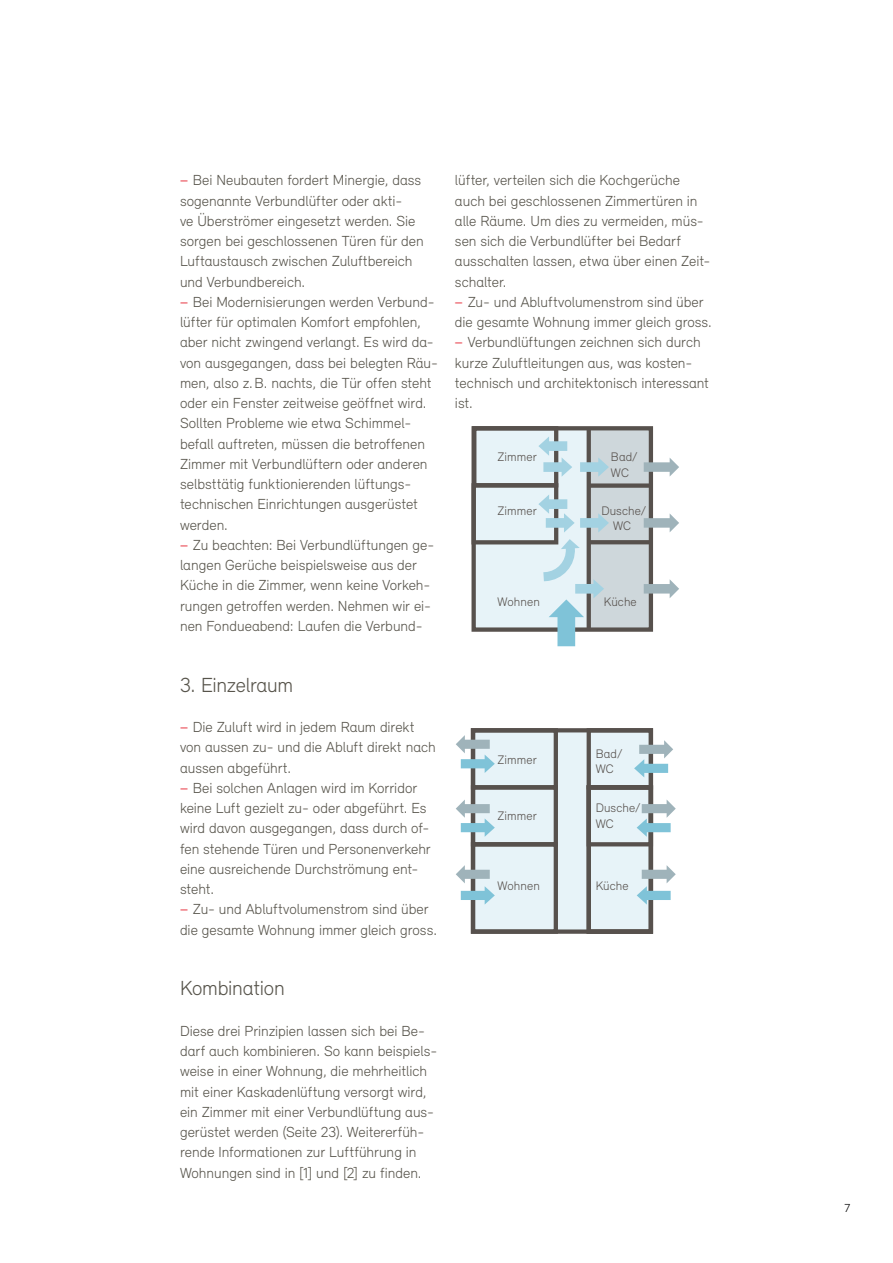
<style>
.page{position:relative;width:893px;height:1263px;background:#fff}
.page>*{position:absolute;margin:0;border:0;box-sizing:border-box;transform-origin:0 0}
.t1{font:300 21px "Relevant";letter-spacing:-.015em;color:#57544b}
.t2{font:300 15px/20.2px "Relevant";color:#57544b}
.t3{font:300 12.75px/15.3px "Relevant";letter-spacing:.005em;color:#57514d}
.t4{font:300 12px "Relevant";color:#000}
.s1{font-weight:500;color:#ed6770}
</style>
<div class="page">
<div style="left:473px;top:427px;width:116px;height:201px;background:#e7f3f8"></div>
<div style="left:589px;top:428px;width:62px;height:202px;background:#ced7db"></div>
<div style="left:471px;top:426px;width:182px;height:206px;border:4px solid #57514d"></div>
<div style="left:471px;top:483px;width:87px;height:61px;border:4px solid #57514d"></div>
<div style="left:472px;top:426px;width:86px;height:61px;border:4px solid #57514d"></div>
<svg style="left:587px;top:428px;width:4px;height:111px"></svg>
<div style="left:589px;top:483px;width:62px;height:5px;background:#57514d"></div>
<svg style="left:604px;top:540px;width:47px;height:4px"></svg>
<svg style="left:644px;top:458px;width:35px;height:19px"></svg>
<svg style="left:644px;top:513px;width:35px;height:19px"></svg>
<svg style="left:644px;top:579px;width:35px;height:19px"></svg>
<svg style="left:580px;top:457px;width:29px;height:20px"></svg>
<svg style="left:538px;top:436px;width:34px;height:41px"></svg>
<svg style="left:538px;top:494px;width:71px;height:38px"></svg>
<svg style="left:543px;top:539px;width:61px;height:107px"></svg>
<div style="left:589px;top:730px;width:62px;height:202px;background:#e7f3f8"></div>
<div style="left:473px;top:729px;width:115px;height:201px;background:#e7f3f8"></div>
<div style="left:471px;top:785px;width:87px;height:61px;border:4px solid #57514d"></div>
<div style="left:471px;top:728px;width:87px;height:61px;border:4px solid #57514d"></div>
<div style="left:587px;top:728px;width:66px;height:61px;border:4px solid #57514d"></div>
<div style="left:587px;top:785px;width:66px;height:149px;border:4px solid #57514d"></div>
<div style="left:587px;top:785px;width:66px;height:61px;border:4px solid #57514d"></div>
<div style="left:471px;top:842px;width:87px;height:92px;border:4px solid #57514d"></div>
<svg style="left:637px;top:799px;width:39px;height:38px"></svg>
<svg style="left:637px;top:865px;width:39px;height:39px"></svg>
<svg style="left:456px;top:735px;width:39px;height:38px"></svg>
<svg style="left:456px;top:799px;width:39px;height:38px"></svg>
<svg style="left:456px;top:865px;width:39px;height:39px"></svg>
<svg style="left:634px;top:740px;width:39px;height:37px"></svg>
<p class="t2" style="left:180px;top:170px;width:259px"><span class="s1">−</span> Bei Neubauten fordert Minergie, dass sogenannte Verbundlüfter oder akti-<br>ve Überströmer eingesetzt werden. Sie sorgen bei geschlossenen Türen für den Luftaustausch zwischen Zuluftbereich und Verbundbereich.<br><span class="s1">−</span> Bei Modernisierungen werden Verbund&shy;lüfter für optimalen Komfort empfohlen, aber nicht zwingend verlangt. Es wird da&shy;von ausgegangen, dass bei belegten Räu&shy;men, also z.B. nachts, die Tür offen steht oder ein Fenster zeitweise geöffnet wird.<br>Sollten Probleme wie etwa Schimmel&shy;befall auftreten, müssen die betroffenen Zimmer mit Verbundlüftern oder anderen selbsttätig funktionierenden lüftungs&shy;technischen Einrichtungen ausgerüstet werden.<br><span class="s1">−</span> Zu beachten: Bei Verbundlüftungen ge&shy;langen Gerüche beispielsweise aus der Küche in die Zimmer, wenn keine Vorkeh&shy;rungen getroffen werden. Nehmen wir ei&shy;nen Fondueabend: Laufen die Verbund-</p>
<p class="t2" style="left:455px;top:170px;width:258px">lüfter, verteilen sich die Kochgerüche auch bei geschlossenen Zimmertüren in alle Räume. Um dies zu vermeiden, müs&shy;sen sich die Verbundlüfter bei Bedarf ausschalten lassen, etwa über einen Zeit&shy;schalter.<br><span class="s1">−</span> Zu- und Abluftvolumenstrom sind über die gesamte Wohnung immer gleich gross. <span class="s1">−</span> Verbundlüftungen zeichnen sich durch kurze Zuluftleitungen aus, was kosten&shy;technisch und architektonisch interessant ist.</p>
<p class="t3" style="left:612px;top:184px;width:28px">Bad/<br>WC</p>
<p class="t3" style="left:600px;top:239px;width:46px;text-align:center">Dusche/<br>WC</p>
<p class="t3" style="left:612px;top:202px;width:28px">Bad/<br>WC</p>
<p class="t3" style="left:600px;top:257px;width:46px">Dusche/</p>
<p class="t3" style="left:498px;top:202px;width:41px">Zimmer</p>
<p class="t3" style="left:498px;top:239px;width:41px">Zimmer</p>
<p class="t3" style="left:498px;top:257px;width:41px">Zimmer</p>
<p class="t3" style="left:498px;top:348px;width:44px">Wohnen</p>
<p class="t3" style="left:611px;top:449px;width:28px">Bad/<br>WC</p>
<p class="t3" style="left:601px;top:503px;width:46px;text-align:center">Dusche/<br>WC</p>
<p class="t3" style="left:498px;top:449px;width:41px">Zimmer</p>
<p class="t3" style="left:611px;top:467px;width:28px">Bad/</p>
<p class="t3" style="left:498px;top:503px;width:41px">Zimmer</p>
<p class="t3" style="left:601px;top:521px;width:46px">Dusche/</p>
<p class="t3" style="left:498px;top:594px;width:44px">Wohnen</p>
<p class="t3" style="left:604px;top:594px;width:34px">Küche</p>
<h1 class="t1" style="left:180px;top:672px;width:115px">3. Einzelraum</h1>
<p class="t2" style="left:180px;top:717px;width:258px"><span class="s1">−</span> Die Zuluft wird in jedem Raum direkt von aussen zu- und die Abluft direkt nach aussen abgeführt.<br><span class="s1">−</span> Bei solchen Anlagen wird im Korridor keine Luft gezielt zu- oder abgeführt. Es wird davon ausgegangen, dass durch of&shy;fen stehende Türen und Personenverkehr eine ausreichende Durchströmung ent&shy;steht.<br><span class="s1">−</span> Zu- und Abluftvolumenstrom sind über die gesamte Wohnung immer gleich gross.</p>
<h1 class="t1" style="left:180px;top:976px;width:106px">Kombination</h1>
<p class="t2" style="left:180px;top:1020px;width:259px">Diese drei Prinzipien lassen sich bei Be&shy;darf auch kombinieren. So kann beispiels&shy;weise in einer Wohnung, die mehrheitlich mit einer Kaskadenlüftung versorgt wird, ein Zimmer mit einer Verbundlüftung aus&shy;gerüstet werden (Seite 23). Weitererfüh&shy;rende Informationen zur Luftführung in Wohnungen sind in [1] und [2] zu finden.</p>
<p class="t3" style="left:498px;top:751px;width:41px">Zimmer</p>
<p class="t3" style="left:498px;top:808px;width:41px">Zimmer</p>
<p class="t3" style="left:498px;top:877px;width:44px">Wohnen</p>
<p class="t3" style="left:596px;top:743px;width:20px">WC</p>
<p class="t3" style="left:596px;top:745px;width:28px">Bad/<br>WC</p>
<p class="t3" style="left:596px;top:800px;width:46px">Dusche/<br>WC</p>
<p class="t3" style="left:596px;top:797px;width:20px">WC</p>
<p class="t3" style="left:596px;top:877px;width:34px">Küche</p>
<p class="t4" style="left:845px;top:1201px;width:7px">7</p>
</div>
